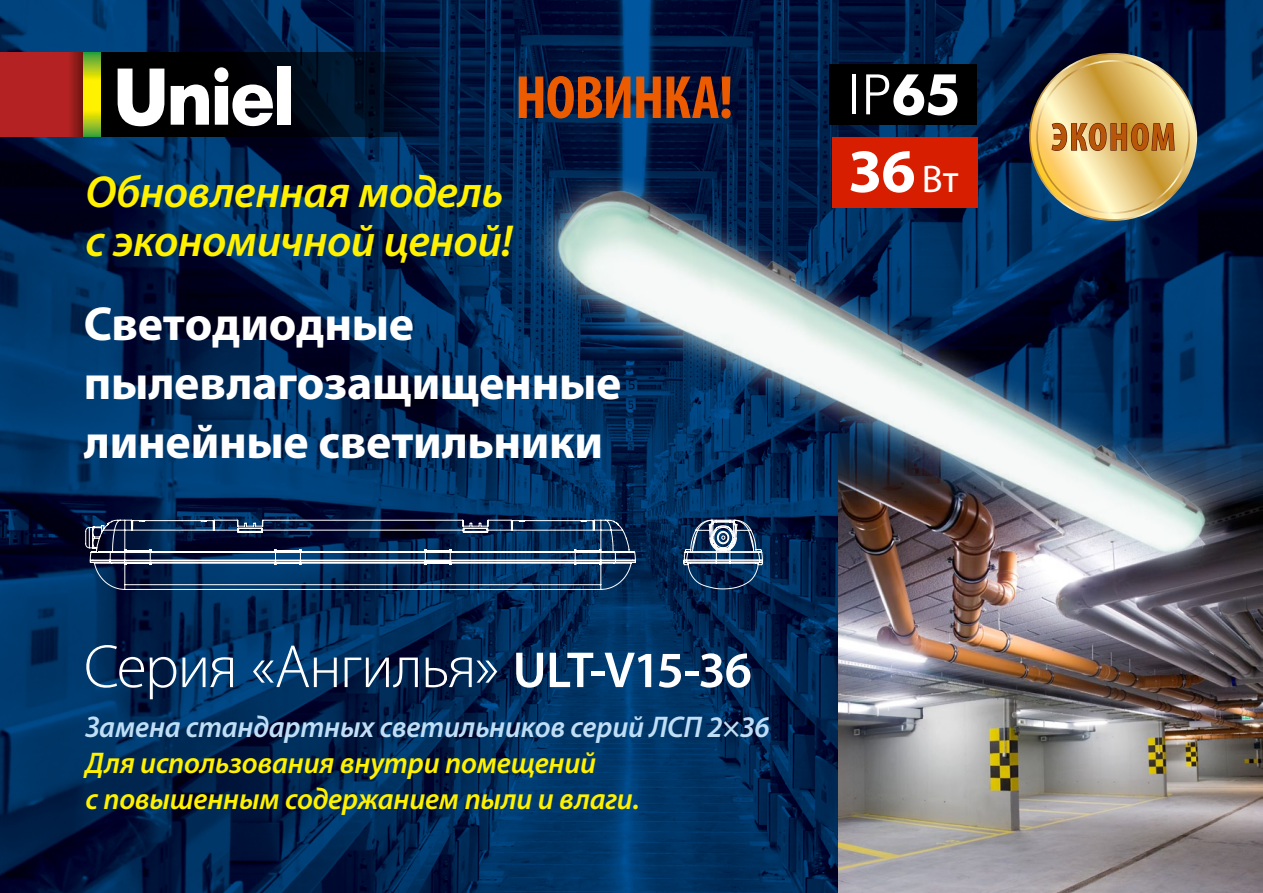
<style>
.page{position:relative;width:1263px;height:893px;background:#fff}
.page>*{position:absolute;margin:0;border:0;box-sizing:border-box;transform-origin:0 0}
.t1{font:700 61.95px "Myriad Pro";color:#fff}
.t2{font:300 61.5px "Myriad Pro";letter-spacing:-.02em;color:#fff}
.t3{font:700 condensed 61.5px "Myriad Pro";letter-spacing:-.02em;color:#ed5b00}
.t4{font:57px "Futuris Light C";color:#fff}
.t5{font:700 48px/58.5px "Myriad Pro";letter-spacing:-.005em;color:#fff}
.t6{font:italic 600 45px/49.5px "Myriad Pro";letter-spacing:-.01em;color:#fff100}
.t7{font:italic 600 30px/36px "Myriad Pro";letter-spacing:-.005em;color:#fff100}
.t8{font:italic 600 30px "Myriad Pro";letter-spacing:-.01em;color:#c0dff6}
.s1{font-weight:600;font-size:51px}
.s2{font-family:"Futuris C";font-weight:700}
.s3{font-weight:400;font-size:38.7px}
</style>
<div class="page">
<img style="left:0;top:0;width:1263px;height:893px">
<svg style="left:101px;top:53px;width:340px;height:84px;background:#010c1c"></svg>
<svg style="left:118px;top:69px;width:46px;height:57px"></svg>
<svg style="left:171px;top:67px;width:102px;height:59px"></svg>
<div style="left:277px;top:66px;width:13px;height:59px;background:#fff"></div>
<svg style="left:0;top:53px;width:84px;height:84px;background:#ae2221"></svg>
<svg style="left:84px;top:53px;width:17px;height:84px"></svg>
<svg style="left:85px;top:520px;width:381px;height:70px;background:#143963"></svg>
<svg style="left:89px;top:520px;width:377px;height:45px;background:#324566"></svg>
<img style="left:839px;top:715px;width:424px;height:178px">
<img style="left:466px;top:46px;width:797px;height:669px">
<h2 class="t3" style="left:515px;top:59px;width:220px">НОВИНКА!</h2>
<h3 class="t6" style="left:86px;top:166px;width:429px">Обновленная модель с экономичной ценой!</h3>
<h3 class="t5" style="left:84px;top:293px;width:539px">Светодиодные пылевлагозащищенные линейные светильники</h3>
<h2 class="t2" style="left:84px;top:633px;width:669px">Серия «Ангилья» <span class="s1">ULT-V15-36</span></h2>
<p class="t8" style="left:86px;top:708px;width:686px">Замена стандартных светильников серий ЛСП 2×36</p>
<p class="t7" style="left:86px;top:744px;width:556px">Для использования внутри помещений<br>c повышенным содержанием пыли и влаги.</p>
<h3 class="t4" style="left:847px;top:66px;width:114px">IP<span class="s2">65</span></h3>
<h1 class="t1" style="left:848px;top:131px;width:112px">36 <span class="s3">Вт</span></h1>
</div>
